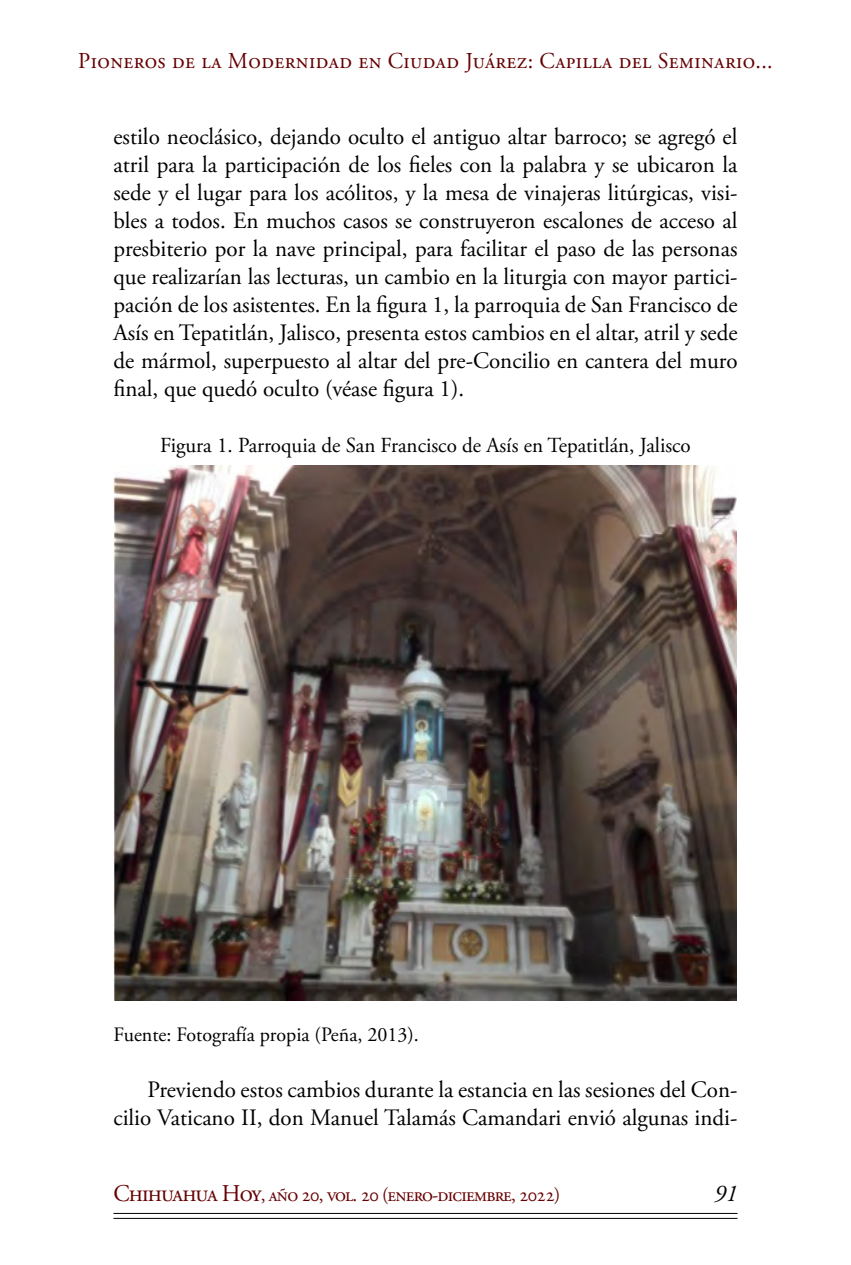
<style>
.page{position:relative;width:851px;height:1265px;background:#fff}
.page>*{position:absolute;margin:0;border:0;box-sizing:border-box;transform-origin:0 0}
.t1{font:italic 24px "Adobe Garamond Pro";color:#000}
.t2{font:23.4px/28px "Adobe Garamond Pro";color:#000;text-align:justify}
.t3{font:22.6px "Adobe Garamond Pro";letter-spacing:.02em;color:#660002}
.t4{font:21.4px "Adobe Garamond Pro";letter-spacing:-.03em;color:#000}
.t5{font:20.4px "Adobe Garamond Pro";color:#000}
.t6{font:19.8px "Adobe Garamond Pro";letter-spacing:-.04em;color:#660002}
.s1{font-size:24px}
</style>
<div class="page">
<hr style="left:113px;top:1212px;width:624px;height:1px;background:#000">
<hr style="left:113px;top:1217px;width:624px;height:1px;background:#000">
<img style="left:113px;top:465px;width:623px;height:535px">
<p class="t3" style="left:78px;top:47px;width:696px">Pioneros de la Modernidad en Ciudad Juárez: Capilla del Seminario...</p>
<p class="t2" style="left:113px;top:123px;width:625px">estilo neoclásico, dejando oculto el antiguo altar barroco; se agregó el atril para la participación de los fieles con la palabra y se ubicaron la sede y el lugar para los acólitos, y la mesa de vinajeras litúrgicas, visi&shy;bles a todos. En muchos casos se construyeron escalones de acceso al presbiterio por la nave principal, para facilitar el paso de las personas que realizarían las lecturas, un cambio en la liturgia con mayor partici&shy;pación de los asistentes. En la figura 1, la parroquia de San Francisco de Asís en Tepatitlán, Jalisco, presenta estos cambios en el altar, atril y sede de mármol, superpuesto al altar del pre-Concilio en cantera del muro final, que quedó oculto (véase figura 1).</p>
<p class="t4" style="left:160px;top:432px;width:532px">Figura 1. Parroquia de San Francisco de Asís en Tepatitlán, Jalisco</p>
<p class="t5" style="left:113px;top:1021px;width:307px">Fuente: Fotografía propia (Peña, 2013).</p>
<p class="t2" style="left:113px;top:1075px;width:625px;text-align:right">Previendo estos cambios durante la estancia en las sesiones del Con&shy;cilio Vaticano II, don Manuel Talamás Camandari envió algunas indi-</p>
<p class="t6" style="left:113px;top:1182px;width:448px"><span class="s1">Chihuahua Hoy</span>, año 20, vol. 20 (enero-diciembre, 2022)</p>
<p class="t1" style="left:714px;top:1178px;width:25px">91</p>
</div>
